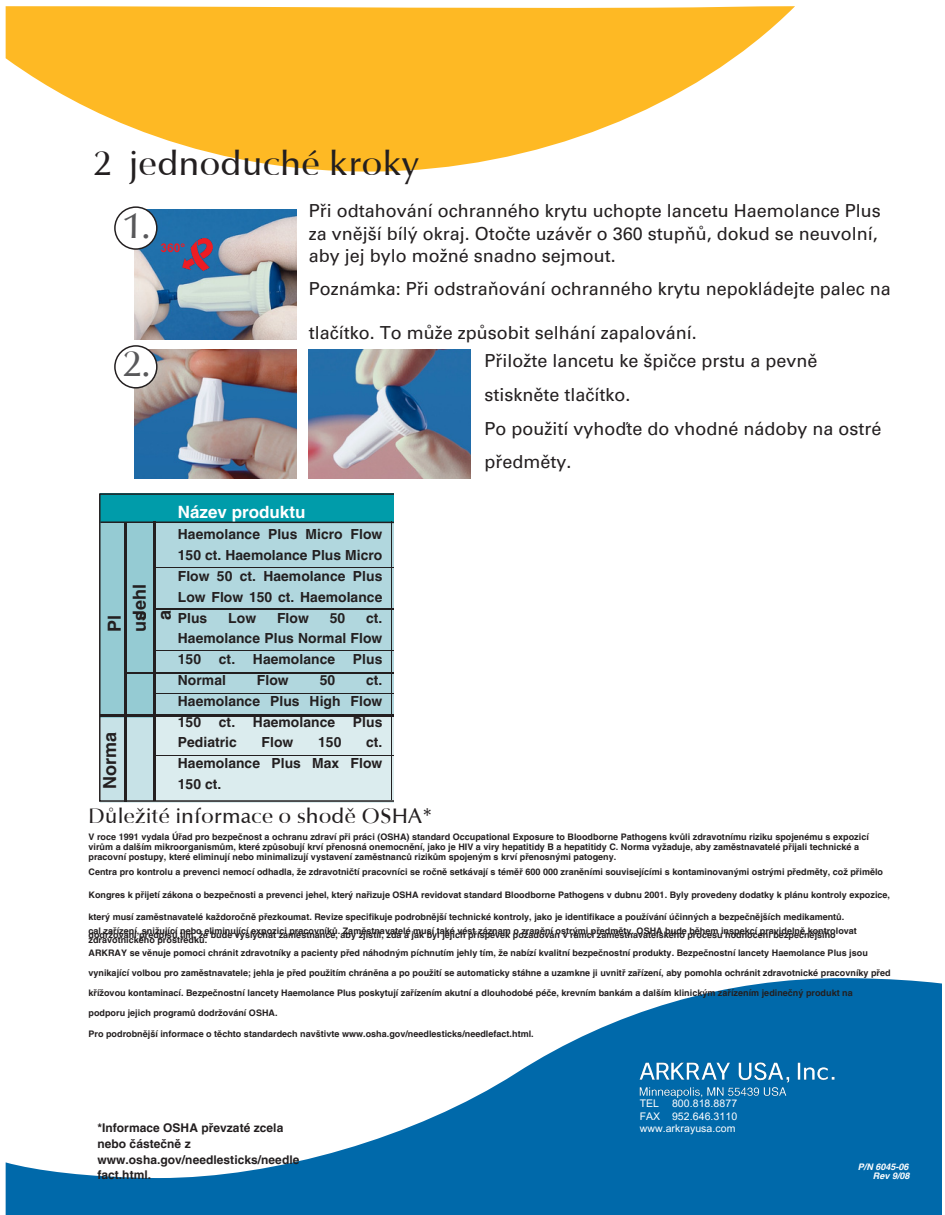
<style>
.page{position:relative;width:945px;height:1215px;background:#fff}
.page>*{position:absolute;margin:0;border:0;box-sizing:border-box;transform-origin:0 0}
.t1{font:500 36px "Optima LT Pro";color:#58585a}
.t2{font:500 34.5px "Optima LT Pro";color:#231f20}
.t3{font:500 21px "Optima LT Pro";color:#231f20}
.t4{font:18px/33.8px "Univers LT Pro 55 Roman";color:#231f20}
.t5{font:700 18px/24.8px "Helvetica LT Pro";color:#231f20}
.t6{font:700 16.95px "Helvetica LT Pro";color:#fff}
.t7{font:700 13.95px/20.9px "Helvetica LT Pro";letter-spacing:.005em;color:#231f20;text-align:justify}
.t8{font:700 12px/15.8px "Helvetica LT Pro";letter-spacing:.005em;color:#231f20}
.t9{font:700 12px "Arial MT Pro";color:#ed1c24}
.t10{font:10.5px/12.3px "Arial MT Pro";letter-spacing:.01em;color:#fff;text-align:justify}
.t11{font:700 9px/9.8px "Helvetica LT Pro";letter-spacing:.005em;color:#231f20}
.t12{font:italic 700 9px "Helvetica LT Pro";letter-spacing:.005em;color:#fff}
</style>
<div class="page">
<svg style="left:6px;top:978px;width:936px;height:237px;fill:#0069aa"></svg>
<svg style="left:6px;top:6px;width:789px;height:166px;fill:#feb924"></svg>
<svg style="left:99px;top:493px;width:295px;height:309px;background:#a2cdd3"></svg>
<img style="left:135px;top:210px;width:162px;height:129px">
<img style="left:135px;top:349px;width:162px;height:130px">
<img style="left:309px;top:349px;width:162px;height:130px">
<svg style="left:114px;top:206px;width:44px;height:44px"></svg>
<svg style="left:114px;top:345px;width:44px;height:44px"></svg>
<img style="left:183px;top:239px;width:29px;height:31px">
<hr style="left:155px;top:609px;width:527px;height:1px;background:#231f20">
<hr style="left:155px;top:651px;width:527px;height:1px;background:#231f20">
<hr style="left:100px;top:715px;width:582px;height:1px;background:#231f20">
<hr style="left:125px;top:672px;width:556px;height:2px;background:#231f20">
<hr style="left:155px;top:567px;width:527px;height:1px;background:#231f20">
<hr style="left:392px;top:522px;width:1px;height:277px;background:#231f20">
<hr style="left:154px;top:522px;width:1px;height:279px;background:#231f20">
<hr style="left:101px;top:521px;width:581px;height:2px;background:#231f20">
<hr style="left:154px;top:693px;width:527px;height:1px;background:#231f20">
<hr style="left:155px;top:755px;width:527px;height:1px;background:#231f20">
<hr style="left:125px;top:522px;width:1px;height:279px;background:#231f20">
<img style="left:632px;top:1051px;width:209px;height:54px">
<div style="left:394px;top:481px;width:314px;height:334px;background:#fff"></div>
<p class="t2" style="left:94px;top:150px;width:326px">2 jednoduché kroky</p>
<p class="t1" style="left:123px;top:211px;width:29px">1.</p>
<p class="t9" style="left:161px;top:243px;width:26px">360°</p>
<p class="t1" style="left:123px;top:350px;width:29px">2.</p>
<h1 class="t4" style="left:309px;top:202px;width:574px;line-height:22.5px">Při odtahování ochranného krytu uchopte lancetu Haemolance Plus za vnější bílý okraj. Otočte uzávěr o 360 stupňů, dokud se neuvolní, aby jej bylo možné snadno sejmout.</h1>
<h1 class="t4" style="left:309px;top:274px;width:584px">Poznámka: Při odstraňování ochranného krytu nepokládejte palec na</h1>
<h1 class="t4" style="left:309px;top:318px;width:390px">tlačítko. To může způsobit selhání zapalování.</h1>
<h1 class="t4" style="left:484px;top:346px;width:399px">Přiložte lancetu ke špičce prstu a pevně stiskněte tlačítko.<br>Po použití vyhoďte do vhodné nádoby na ostré předměty.</h1>
<p class="t6" style="left:178px;top:506px;width:129px">Název produktu</p>
<p class="t7" style="left:178px;top:525px;width:206px">Haemolance Plus Micro Flow 150 ct. Haemolance Plus Micro Flow 50 ct. Haemolance Plus Low Flow 150 ct. Haemolance Plus</p>
<p class="t5" style="left:129px;top:620px;width:38px;rotate:-90deg">Jehl a</p>
<p class="t5" style="left:104px;top:632px;width:23px;rotate:-90deg">Pl us</p>
<p class="t7" style="left:228px;top:609px;width:29px">Low</p>
<p class="t7" style="left:277px;top:609px;width:33px">Flow</p>
<p class="t7" style="left:330px;top:609px;width:17px">50</p>
<p class="t7" style="left:178px;top:609px;width:206px;text-indent:188px">ct.<br>Haemolance Plus Normal Flow 150</p>
<p class="t7" style="left:219px;top:650px;width:118px">ct. Haemolance</p>
<p class="t7" style="left:353px;top:650px;width:31px">Plus</p>
<p class="t7" style="left:178px;top:671px;width:50px">Normal</p>
<p class="t7" style="left:257px;top:671px;width:33px">Flow</p>
<p class="t7" style="left:320px;top:671px;width:17px">50</p>
<p class="t7" style="left:178px;top:671px;width:206px;text-indent:188px">ct.<br>Haemolance Plus High Flow 150</p>
<p class="t7" style="left:219px;top:713px;width:118px">ct. Haemolance</p>
<p class="t7" style="left:353px;top:713px;width:31px">Plus</p>
<p class="t7" style="left:178px;top:733px;width:61px">Pediatric</p>
<p class="t7" style="left:262px;top:733px;width:33px">Flow</p>
<p class="t7" style="left:318px;top:733px;width:25px">150</p>
<p class="t5" style="left:99px;top:789px;width:59px;rotate:-90deg">Norma</p>
<p class="t7" style="left:178px;top:733px;width:206px;text-align:right">ct.<br>Haemolance Plus Max Flow</p>
<p class="t7" style="left:178px;top:775px;width:45px">150 ct.</p>
<h3 class="t3" style="left:89px;top:807px;width:346px">Důležité informace o shodě OSHA*</h3>
<p class="t11" style="left:89px;top:833px;width:782px">V roce 1991 vydala Úřad pro bezpečnost a ochranu zdraví při práci (OSHA) standard Occupational Exposure to Bloodborne Pathogens kvůli zdravotnímu riziku spojenému s expozicí virům a dalším mikroorganismům, které způsobují krví přenosná onemocnění, jako je HIV a viry hepatitidy B a hepatitidy C. Norma vyžaduje, aby zaměstnavatelé přijali technické a pracovní postupy, které eliminují nebo minimalizují vystavení zaměstnanců rizikům spojeným s krví přenosnými patogeny.</p>
<h3 class="t11" style="left:89px;top:868px;width:796px">Centra pro kontrolu a prevenci nemocí odhadla, že zdravotničtí pracovníci se ročně setkávají s téměř 600 000 zraněními souvisejícími s kontaminovanými ostrými předměty, což přimělo</h3>
<h3 class="t11" style="left:89px;top:891px;width:803px">Kongres k přijetí zákona o bezpečnosti a prevenci jehel, který nařizuje OSHA revidovat standard Bloodborne Pathogens v dubnu 2001. Byly provedeny dodatky k plánu kontroly expozice,</h3>
<h3 class="t11" style="left:89px;top:913px;width:757px">který musí zaměstnavatelé každoročně přezkoumat. Revize specifikuje podrobnější technické kontroly, jako je identifikace a používání účinných a bezpečnějších medikamentů.</h3>
<h4 class="t11" style="left:89px;top:927px;width:770px">cal zařízení, snižující nebo eliminující expozici pracovníků. Zaměstnavatelé musí také vést záznam o zranění ostrými předměty. OSHA bude během inspekcí pravidelně kontrolovat</h4>
<h4 class="t11" style="left:89px;top:931px;width:749px">dodržování předpisů tím, že bude vyslýchat zaměstnance, aby zjistil, zda a jak byl jejich příspěvek požadován v rámci zaměstnavatelského procesu hodnocení bezpečnějšího</h4>
<h4 class="t11" style="left:89px;top:936px;width:120px">zdravotnického prostředku.</h4>
<h2 class="t11" style="left:89px;top:948px;width:781px">ARKRAY se věnuje pomoci chránit zdravotníky a pacienty před náhodným píchnutím jehly tím, že nabízí kvalitní bezpečnostní produkty. Bezpečnostní lancety Haemolance Plus jsou</h2>
<h2 class="t11" style="left:89px;top:969px;width:804px">vynikající volbou pro zaměstnavatele; jehla je před použitím chráněna a po použití se automaticky stáhne a uzamkne ji uvnitř zařízení, aby pomohla ochránit zdravotnické pracovníky před</h2>
<h2 class="t11" style="left:89px;top:989px;width:766px">křížovou kontaminací. Bezpečnostní lancety Haemolance Plus poskytují zařízením akutní a dlouhodobé péče, krevním bankám a dalším klinickým zařízením jedinečný produkt na</h2>
<h2 class="t11" style="left:89px;top:1009px;width:191px">podporu jejich programů dodržování OSHA.</h2>
<h2 class="t11" style="left:89px;top:1029px;width:447px">Pro podrobnější informace o těchto standardech navštivte www.osha.gov/needlesticks/needlefact.html.</h2>
<h2 class="t8" style="left:97px;top:1121px;width:204px">*Informace OSHA převzaté zcela nebo částečně z www.osha.gov/needlesticks/needle fact.html.</h2>
<p class="t10" style="left:640px;top:1099px;width:99px">TEL 800.818.8877<br>FAX 952.646.3110 www.arkrayusa.com</p>
<h5 class="t12" style="left:858px;top:1163px;width:52px">P/N 6045-06</h5>
<h1 class="t12" style="left:873px;top:1172px;width:38px">Rev 9/08</h1>
</div>
